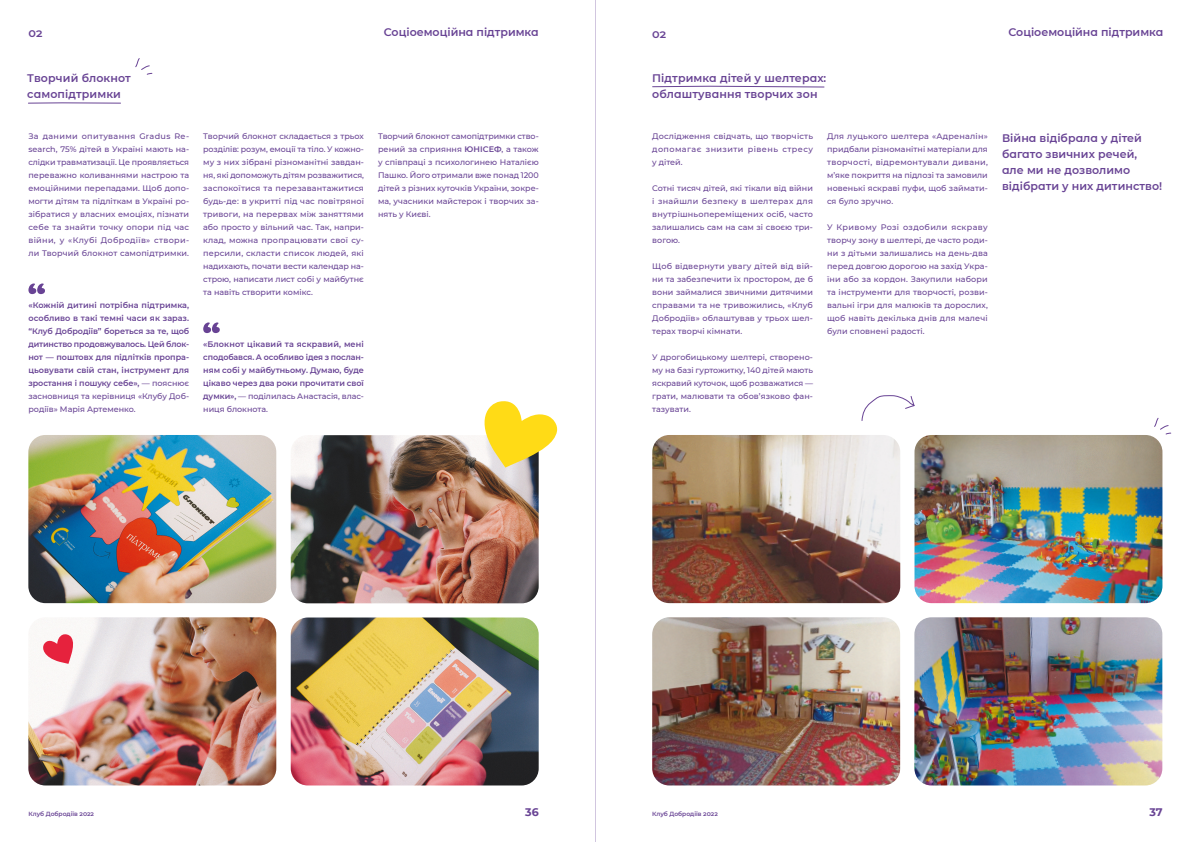
<style>
.page{position:relative;width:1191px;height:842px;background:#fff}
.page>*{position:absolute;margin:0;border:0;box-sizing:border-box;transform-origin:0 0}
.main{font:600 11px/16px "Montserrat";letter-spacing:.005em;color:#684394}
.t1{font:700 11px "Montserrat";color:#684394}
.main-2{font:500 8px/13px "Montserrat";letter-spacing:.01em;color:#684394;text-align:justify}
.main-3{font:600 8px/13px "Montserrat";color:#684394;text-align:justify}
.t2{font:600 6px "Montserrat";color:#684394}
.s1{font-weight:500}
.s2{font-weight:600}
</style>
<div class="page">
<hr style="left:595px;top:0;width:1px;height:842px;background:#684394">
<img style="left:28px;top:617px;width:248px;height:168px">
<svg style="left:28px;top:102px;width:93px;height:2px"></svg>
<svg style="left:28px;top:283px;width:17px;height:11px"></svg>
<svg style="left:203px;top:322px;width:17px;height:11px"></svg>
<img style="left:291px;top:617px;width:247px;height:168px">
<svg style="left:861px;top:395px;width:54px;height:26px"></svg>
<svg style="left:652px;top:85px;width:173px;height:3px"></svg>
<img style="left:652px;top:435px;width:248px;height:168px">
<img style="left:914px;top:435px;width:248px;height:168px">
<img style="left:652px;top:617px;width:248px;height:168px">
<img style="left:914px;top:617px;width:248px;height:168px">
<img style="left:291px;top:435px;width:247px;height:168px">
<img style="left:28px;top:435px;width:248px;height:168px">
<svg style="left:475px;top:401px;width:83px;height:67px"></svg>
<svg style="left:1154px;top:417px;width:17px;height:18px"></svg>
<svg style="left:41px;top:634px;width:33px;height:30px"></svg>
<svg style="left:135px;top:58px;width:18px;height:17px"></svg>
<h1 class="main" style="left:28px;top:25px;width:15px">02</h1>
<h1 class="main" style="left:384px;top:24px;width:156px">Соціоемоційна підтримка</h1>
<p class="main" style="left:27px;top:70px;width:105px">Творчий блокнот</p>
<p class="main" style="left:27px;top:86px;width:95px">самопідтримки</p>
<p class="main-2" style="left:28px;top:130px;width:162px">За даними опитування Gradus Re&shy;search, 75% дітей в Україні мають на&shy;слідки травматизації. Це проявляється переважно коливаннями настрою та емоційними перепадами. Щоб допо&shy;могти дітям та підліткам в Україні ро&shy;зібратися у власних емоціях, пізнати себе та знайти точку опори під час війни, у «Клубі Добродіїв» створи&shy;ли Творчий блокнот самопідтримки.</p>
<p class="main-3" style="left:28px;top:299px;width:162px">«Кожній дитині потрібна підтримка, особливо в такі темні часи як зараз. “Клуб Добродіїв” бореться за те, щоб дитинство продовжувалось. Цей блок&shy;нот — поштовх для підлітків пропра&shy;цьовувати свій стан, інструмент для зростання і пошуку себе», <span class="s1">— пояснює засновниця та керівниця «Клубу Доб&shy;родіїв» Марія Артеменко.</span></p>
<p class="main-2" style="left:203px;top:130px;width:162px">Творчий блокнот складається з трьох розділів: розум, емоції та тіло. У кожно&shy;му з них зібрані різноманітні завдан&shy;ня, які допоможуть дітям розважитися, заспокоїтися та перезавантажитися будь-де: в укритті під час повітряної тривоги, на перервах між заняттями або просто у вільний час. Так, напри&shy;клад, можна пропрацювати свої су&shy;персили, скласти список людей, які надихають, почати вести календар на&shy;строю, написати лист собі у майбутнє та навіть створити комікс.</p>
<p class="main-2" style="left:378px;top:130px;width:162px">Творчий блокнот самопідтримки ство&shy;рений за сприяння <span class="s2">ЮНІСЕФ</span>, а також у співпраці з психологинею Наталією Пашко. Його отримали вже понад 1200 дітей з різних куточків України, зокре&shy;ма, учасники майстерок і творчих за&shy;нять у Києві.</p>
<p class="main-3" style="left:203px;top:338px;width:162px">«Блокнот цікавий та яскравий, мені сподобався. А особливо ідея з послан&shy;ням собі у майбутньому. Думаю, буде цікаво через два роки прочитати свої думки», <span class="s1">— поділилась Анастасія, влас&shy;ниця блокнота.</span></p>
<h1 class="main" style="left:652px;top:25px;width:15px">02</h1>
<h1 class="main" style="left:1008px;top:24px;width:156px">Соціоемоційна підтримка</h1>
<p class="main" style="left:652px;top:70px;width:175px">Підтримка дітей у шелтерах: облаштування творчих зон</p>
<p class="main-2" style="left:652px;top:129px;width:162px">Дослідження свідчать, що творчість допомагає знизити рівень стресу у дітей.</p>
<p class="main-2" style="left:652px;top:181px;width:162px">Сотні тисяч дітей, які тікали від війни і знайшли безпеку в шелтерах для внутрішньопереміщених осіб, часто залишались сам на сам зі своєю три&shy;вогою.</p>
<p class="main-2" style="left:652px;top:259px;width:162px">Щоб відвернути увагу дітей від вій&shy;ни та забезпечити їх простором, де б вони займалися звичними дитячими справами та не тривожились, «Клуб Добродіїв» облаштував у трьох шел&shy;терах творчі кімнати.</p>
<p class="main-2" style="left:652px;top:350px;width:162px">У дрогобицькому шелтері, створено&shy;му на базі гуртожитку, 140 дітей мають яскравий куточок, щоб розважатися — грати, малювати та обов’язково фан&shy;тазувати.</p>
<p class="main-2" style="left:827px;top:130px;width:162px">Для луцького шелтера «Адреналін» придбали різноманітні матеріали для творчості, відремонтували дивани, м’яке покриття на підлозі та замовили новенькі яскраві пуфи, щоб займати&shy;ся було зручно.</p>
<p class="main-2" style="left:827px;top:221px;width:162px">У Кривому Розі оздобили яскраву творчу зону в шелтері, де часто роди&shy;ни з дітьми залишались на день-два перед довгою дорогою на захід Укра&shy;їни або за кордон. Закупили набори та інструменти для творчості, розви&shy;вальні ігри для малюків та дорослих, щоб навіть декілька днів для малечі були сповнені радості.</p>
<p class="main" style="left:1002px;top:130px;width:162px">Війна відібрала у дітей багато звичних речей,<br>але ми не дозволимо відібрати у них дитинство!</p>
<p class="t2" style="left:29px;top:810px;width:67px">Клуб Добродіїв 2022</p>
<h1 class="t1" style="left:525px;top:804px;width:15px">36</h1>
<p class="t2" style="left:652px;top:810px;width:67px">Клуб Добродіїв 2022</p>
<h1 class="t1" style="left:1149px;top:804px;width:15px">37</h1>
</div>
